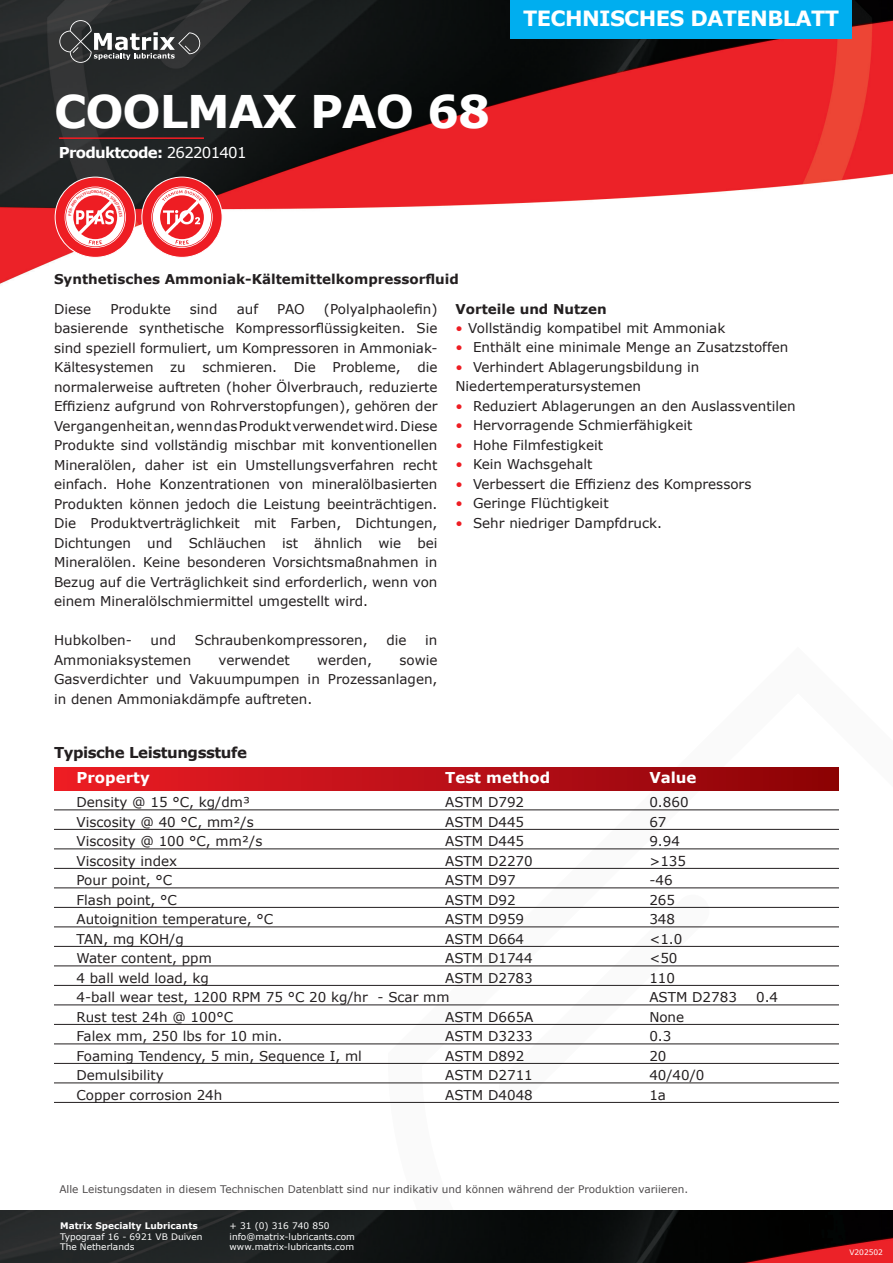
<style>
.page{position:relative;width:893px;height:1263px;background:#fff}
.page>*{position:absolute;margin:0;border:0;box-sizing:border-box;transform-origin:0 0}
.t1{font:700 45px "Verdana";letter-spacing:-.025em;color:#fff}
.t2{font:700 21px "Verdana";letter-spacing:-.03em;color:#fff}
.t3{font:700 15px "Verdana";color:#fff}
.t4{font:700 15px "Verdana";letter-spacing:-.03em;color:#231f20}
.t5{font:700 15px "Verdana";letter-spacing:-.05em;color:#fff}
.t6{font:13.5px/19.5px "Verdana";color:#231f20;text-align:justify}
.t7{font:700 13.5px "Verdana";color:#231f20}
.t8{font:10.5px "Verdana";color:#231f20}
.t9{font:9px/10.5px "Verdana";color:#fff}
.t10{font:700 9px "Verdana";color:#fff}
.t11{font:7.5px "Verdana";color:#fff}
.s1{font-weight:400}
.s2{color:#ee1d23}
</style>
<div class="page">
<img style="left:0;top:0;width:893px;height:284px">
<svg style="left:388px;top:767px;width:505px;height:444px"></svg>
<div style="left:510px;top:0;width:342px;height:38px;background:#00aeef"></div>
<svg style="left:59px;top:20px;width:141px;height:43px"></svg>
<img style="left:0;top:1211px;width:893px;height:52px">
<div style="left:54px;top:768px;width:785px;height:23px;background:linear-gradient(to right,#ec1d26,#8a0207)"></div>
<hr style="left:54px;top:810px;width:785px;height:1px;background:#231f20">
<hr style="left:54px;top:829px;width:785px;height:1px;background:#231f20">
<hr style="left:54px;top:849px;width:785px;height:1px;background:#231f20">
<hr style="left:54px;top:868px;width:785px;height:1px;background:#231f20">
<hr style="left:54px;top:888px;width:785px;height:1px;background:#231f20">
<hr style="left:54px;top:907px;width:785px;height:1px;background:#231f20">
<hr style="left:54px;top:927px;width:785px;height:1px;background:#231f20">
<hr style="left:54px;top:946px;width:785px;height:1px;background:#231f20">
<hr style="left:54px;top:966px;width:785px;height:1px;background:#231f20">
<hr style="left:54px;top:985px;width:785px;height:1px;background:#231f20">
<hr style="left:54px;top:1005px;width:785px;height:1px;background:#231f20">
<hr style="left:54px;top:1024px;width:785px;height:1px;background:#231f20">
<hr style="left:54px;top:1044px;width:785px;height:1px;background:#231f20">
<hr style="left:54px;top:1063px;width:785px;height:1px;background:#231f20">
<hr style="left:54px;top:1083px;width:785px;height:1px;background:#231f20">
<hr style="left:54px;top:1102px;width:785px;height:1px;background:#231f20">
<hr style="left:59px;top:137px;width:145px;height:2px;background:#ee1d23">
<svg style="left:55px;top:177px;width:168px;height:81px"></svg>
<h1 class="t1" style="left:54px;top:83px;width:438px">COOLMAX PAO 68</h1>
<p class="t5" style="left:59px;top:143px;width:189px">Produktcode: <span class="s1">262201401</span></p>
<h2 class="t2" style="left:523px;top:5px;width:318px">TECHNISCHES DATENBLATT</h2>
<p class="t7" style="left:54px;top:270px;width:406px">Synthetisches Ammoniak-Kältemittelkompressorfluid</p>
<p class="t6" style="left:54px;top:299px;width:385px;text-indent:270px">(Polyalphaolefin) basierende synthetische Kompressorflüssigkeiten. Sie sind speziell formuliert, um Kompressoren in Ammoniak-Kältesystemen zu schmieren. Die Probleme, die normalerweise auftreten (hoher Ölverbrauch, reduzierte Effizienz aufgrund von Rohrverstopfungen), gehören der Vergangenheit an, wenn das Produkt verwendet wird. Diese Produkte sind vollständig mischbar mit konventionellen Mineralölen, daher ist ein Umstellungsverfahren recht einfach. Hohe Konzentrationen von mineralölbasierten Produkten können jedoch die Leistung beeinträchtigen.<br>Die Produktverträglichkeit mit Farben, Dichtungen, Dichtungen und Schläuchen ist ähnlich wie bei Mineralölen. Keine besonderen Vorsichtsmaßnahmen in Bezug auf die Verträglichkeit sind erforderlich, wenn von einem Mineralölschmiermittel umgestellt wird.</p>
<p class="t6" style="left:54px;top:631px;width:79px">Hubkolben-</p>
<p class="t6" style="left:151px;top:631px;width:27px">und</p>
<p class="t6" style="left:195px;top:631px;width:174px">Schraubenkompressoren,</p>
<p class="t6" style="left:386px;top:631px;width:22px">die</p>
<p class="t6" style="left:425px;top:631px;width:14px">in</p>
<p class="t6" style="left:54px;top:650px;width:139px">Ammoniaksystemen</p>
<p class="t6" style="left:219px;top:650px;width:73px">verwendet</p>
<p class="t6" style="left:317px;top:650px;width:56px">werden,</p>
<p class="t6" style="left:54px;top:299px;width:39px">Diese</p>
<p class="t6" style="left:110px;top:299px;width:62px">Produkte</p>
<p class="t6" style="left:190px;top:299px;width:29px">sind</p>
<p class="t6" style="left:237px;top:299px;width:23px">auf</p>
<p class="t6" style="left:277px;top:299px;width:29px">PAO</p>
<p class="t6" style="left:54px;top:650px;width:385px;text-indent:345px">sowie Gasverdichter und Vakuumpumpen in Prozessanlagen, in denen Ammoniakdämpfe auftreten.</p>
<p class="t7" style="left:455px;top:300px;width:153px">Vorteile und Nutzen</p>
<p class="t6" style="left:455px;top:318px;width:271px"><span class="s2">•</span> Vollständig kompatibel mit Ammoniak</p>
<p class="t6" style="left:455px;top:338px;width:334px"><span class="s2">•</span> Enthält eine minimale Menge an Zusatzstoffen</p>
<p class="t6" style="left:455px;top:357px;width:245px"><span class="s2">•</span> Verhindert Ablagerungsbildung in<br>Niedertemperatursystemen</p>
<p class="t6" style="left:455px;top:396px;width:342px"><span class="s2">•</span> Reduziert Ablagerungen an den Auslassventilen</p>
<p class="t6" style="left:455px;top:416px;width:238px"><span class="s2">•</span> Hervorragende Schmierfähigkeit</p>
<p class="t6" style="left:455px;top:435px;width:149px"><span class="s2">•</span> Hohe Filmfestigkeit</p>
<p class="t6" style="left:455px;top:455px;width:138px"><span class="s2">•</span> Kein Wachsgehalt</p>
<p class="t6" style="left:455px;top:474px;width:297px"><span class="s2">•</span> Verbessert die Effizienz des Kompressors</p>
<p class="t6" style="left:455px;top:494px;width:155px"><span class="s2">•</span> Geringe Flüchtigkeit</p>
<p class="t6" style="left:455px;top:513px;width:208px"><span class="s2">•</span> Sehr niedriger Dampfdruck.</p>
<p class="t4" style="left:54px;top:743px;width:195px">Typische Leistungsstufe</p>
<p class="t3" style="left:76px;top:768px;width:75px">Property</p>
<p class="t3" style="left:445px;top:768px;width:107px">Test method</p>
<p class="t3" style="left:649px;top:768px;width:49px">Value</p>
<p class="t6" style="left:76px;top:793px;width:175px">Density @ 15 °C, kg/dm³</p>
<p class="t6" style="left:445px;top:793px;width:81px">ASTM D792</p>
<p class="t6" style="left:649px;top:793px;width:41px">0.860</p>
<p class="t6" style="left:76px;top:812px;width:179px">Viscosity @ 40 °C, mm²/s</p>
<p class="t6" style="left:445px;top:812px;width:81px">ASTM D445</p>
<p class="t6" style="left:649px;top:812px;width:19px">67</p>
<p class="t6" style="left:76px;top:832px;width:187px">Viscosity @ 100 °C, mm²/s</p>
<p class="t6" style="left:445px;top:832px;width:81px">ASTM D445</p>
<p class="t6" style="left:649px;top:832px;width:32px">9.94</p>
<p class="t6" style="left:76px;top:851px;width:102px">Viscosity index</p>
<p class="t6" style="left:445px;top:851px;width:89px">ASTM D2270</p>
<p class="t6" style="left:649px;top:851px;width:38px">&gt;135</p>
<p class="t6" style="left:76px;top:871px;width:97px">Pour point, °C</p>
<p class="t6" style="left:445px;top:871px;width:72px">ASTM D97</p>
<p class="t6" style="left:649px;top:871px;width:25px">-46</p>
<p class="t6" style="left:76px;top:890px;width:102px">Flash point, °C</p>
<p class="t6" style="left:445px;top:890px;width:72px">ASTM D92</p>
<p class="t6" style="left:649px;top:890px;width:27px">265</p>
<p class="t6" style="left:76px;top:909px;width:198px">Autoignition temperature, °C</p>
<p class="t6" style="left:445px;top:909px;width:81px">ASTM D959</p>
<p class="t6" style="left:649px;top:909px;width:27px">348</p>
<p class="t6" style="left:76px;top:929px;width:109px">TAN, mg KOH/g</p>
<p class="t6" style="left:445px;top:929px;width:81px">ASTM D664</p>
<p class="t6" style="left:649px;top:929px;width:35px">&lt;1.0</p>
<p class="t6" style="left:76px;top:948px;width:137px">Water content, ppm</p>
<p class="t6" style="left:445px;top:948px;width:89px">ASTM D1744</p>
<p class="t6" style="left:649px;top:948px;width:30px">&lt;50</p>
<p class="t6" style="left:76px;top:968px;width:134px">4 ball weld load, kg</p>
<p class="t6" style="left:445px;top:968px;width:89px">ASTM D2783</p>
<p class="t6" style="left:649px;top:968px;width:27px">110</p>
<p class="t6" style="left:76px;top:987px;width:374px">4-ball wear test, 1200 RPM 75 °C 20 kg/hr - Scar mm</p>
<p class="t6" style="left:649px;top:987px;width:89px">ASTM D2783</p>
<p class="t6" style="left:756px;top:987px;width:24px">0.4</p>
<p class="t6" style="left:77px;top:1007px;width:158px">Rust test 24h @ 100°C</p>
<p class="t6" style="left:445px;top:1007px;width:90px">ASTM D665A</p>
<p class="t6" style="left:649px;top:1007px;width:36px">None</p>
<p class="t6" style="left:77px;top:1026px;width:207px">Falex mm, 250 lbs for 10 min.</p>
<p class="t6" style="left:445px;top:1026px;width:89px">ASTM D3233</p>
<p class="t6" style="left:649px;top:1026px;width:24px">0.3</p>
<p class="t6" style="left:77px;top:1046px;width:287px">Foaming Tendency, 5 min, Sequence I, ml</p>
<p class="t6" style="left:445px;top:1046px;width:81px">ASTM D892</p>
<p class="t6" style="left:649px;top:1046px;width:19px">20</p>
<p class="t6" style="left:77px;top:1065px;width:89px">Demulsibility</p>
<p class="t6" style="left:445px;top:1065px;width:89px">ASTM D2711</p>
<p class="t6" style="left:649px;top:1065px;width:57px">40/40/0</p>
<p class="t6" style="left:77px;top:1085px;width:147px">Copper corrosion 24h</p>
<p class="t6" style="left:445px;top:1085px;width:89px">ASTM D4048</p>
<p class="t6" style="left:649px;top:1085px;width:18px">1a</p>
<p class="t8" style="left:59px;top:1183px;width:630px">Alle Leistungsdaten in diesem Technischen Datenblatt sind nur indikativ und können während der Produktion variieren.</p>
<p class="t10" style="left:60px;top:1220px;width:139px">Matrix Specialty Lubricants</p>
<p class="t9" style="left:60px;top:1231px;width:144px">Typograaf 16 - 6921 VB Duiven<br>The Netherlands</p>
<p class="t9" style="left:230px;top:1221px;width:127px">+ 31 (0) 316 740 850 info@matrix-lubricants.com www.matrix-lubricants.com</p>
<p class="t11" style="left:849px;top:1247px;width:35px">V202502</p>
</div>
